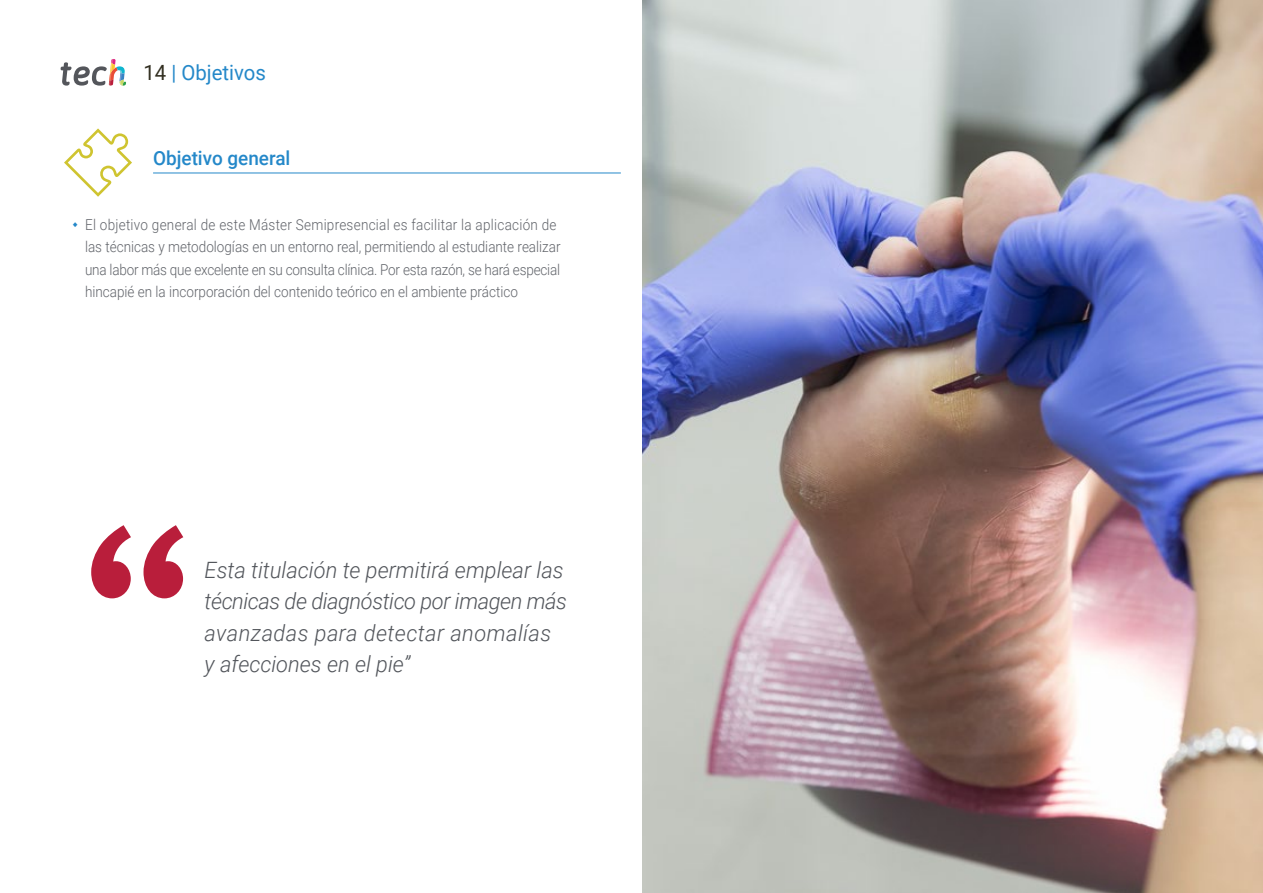
<style>
.page{position:relative;width:1263px;height:893px;background:#fff}
.page>*{position:absolute;margin:0;border:0;box-sizing:border-box;transform-origin:0 0}
.t1{font:italic 300 22.5px/31.5px "Roboto";color:#52555b}
.t2{font:21px "Roboto";color:#2488c9}
.t3{font:500 19.5px "Roboto";color:#2488c9}
.t4{font:300 15px/22.5px "Roboto";color:#61646a;scale:.9 1}
.s1{color:#312e20}
</style>
<div class="page">
<svg style="left:61px;top:59px;width:65px;height:27px"></svg>
<svg style="left:91px;top:525px;width:92px;height:73px"></svg>
<img style="left:642px;top:0;width:621px;height:893px">
<hr style="left:153px;top:173px;width:468px;height:1px;background:#2488c9">
<svg style="left:64px;top:128px;width:68px;height:69px"></svg>
<h2 class="t2" style="left:144px;top:57px;width:124px"><span class="s1">14</span> | Objetivos</h2>
<h3 class="t3" style="left:153px;top:144px;width:139px">Objetivo general</h3>
<p class="t4" style="left:85px;top:213px;width:530px">El objetivo general de este Máster Semipresencial es facilitar la aplicación de las técnicas y metodologías en un entorno real, permitiendo al estudiante realizar una labor más que excelente en su consulta clínica. Por esta razón, se hará especial hincapié en la incorporación del contenido teórico en el ambiente práctico</p>
<h1 class="t1" style="left:205px;top:553px;width:364px">Esta titulación te permitirá emplear las técnicas de diagnóstico por imagen más avanzadas para detectar anomalías<br>y afecciones en el pie”</h1>
</div>
